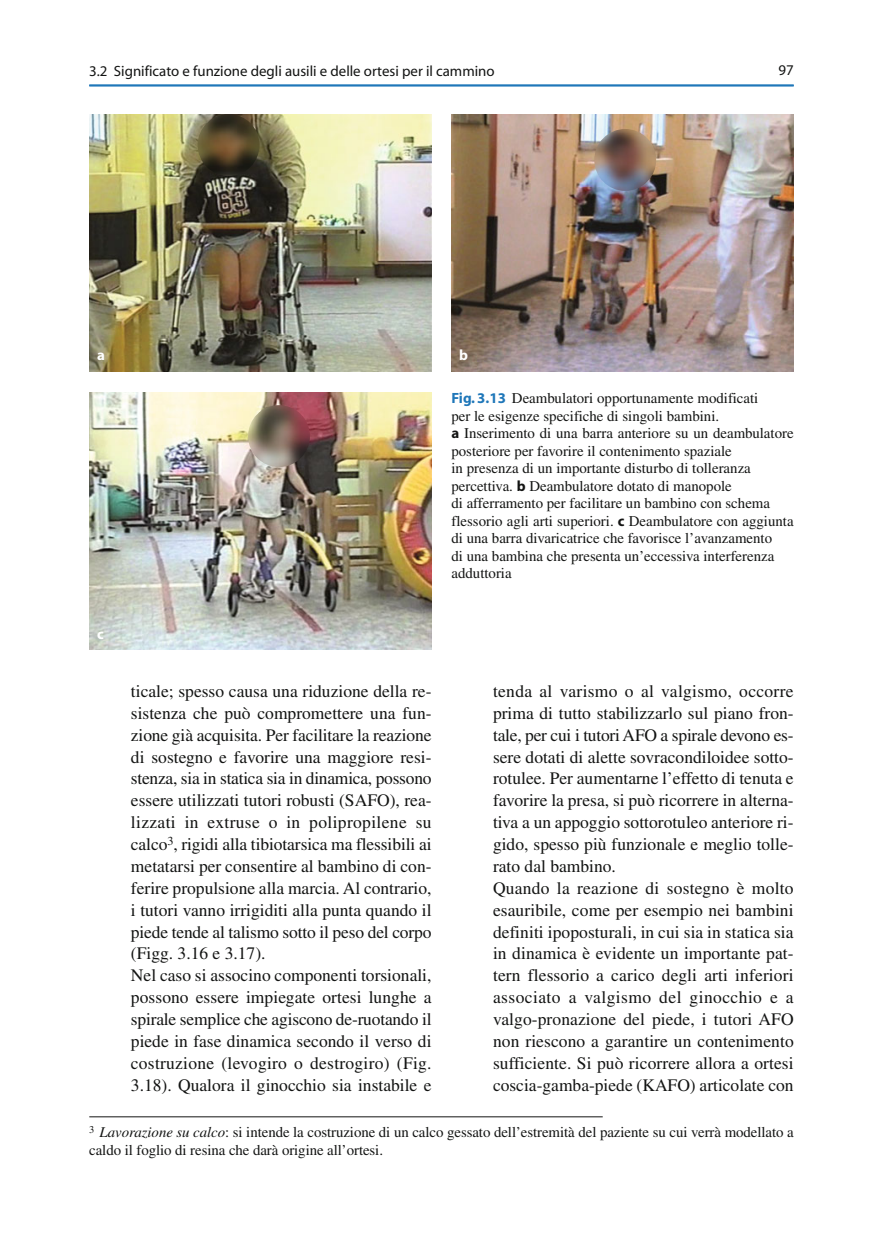
<style>
.page{position:relative;width:883px;height:1260px;background:#fff}
.page>*{position:absolute;margin:0;border:0;box-sizing:border-box;transform-origin:0 0}
.t1{font:17.5px/21.9px "Times LT Std";color:#131413}
.t2{font:14.88px/17.5px "Times LT Std";color:#131413}
.t3{font:14.88px "Myriad";color:#131413}
.t4{font:700 14.88px "Myriad";color:#fff}
.t5{font:14.88px "Myriad Pro";color:#131413}
.s1{font-family:"Myriad";font-weight:700;color:#1f77b9}
.s2{font-family:"Myriad";font-weight:700}
.s3{font-style:italic}
</style>
<div class="page">
<img style="left:89px;top:114px;width:343px;height:257px">
<img style="left:89px;top:393px;width:343px;height:257px">
<img style="left:451px;top:114px;width:343px;height:257px">
<hr style="left:89px;top:1116px;width:514px;height:1px;background:#131413">
<hr style="left:89px;top:85px;width:705px;height:1px;background:#1f77b9">
<img style="left:198px;top:114px;width:62px;height:62px;border-radius:50%">
<img style="left:594px;top:129px;width:62px;height:62px;border-radius:50%">
<img style="left:248px;top:405px;width:62px;height:62px;border-radius:50%">
<p class="t3" style="left:89px;top:65px;width:407px">3.2 Significato e funzione degli ausili e delle ortesi per il cammino</p>
<p class="t5" style="left:778px;top:65px;width:17px">97</p>
<p class="t4" style="left:97px;top:350px;width:9px">a</p>
<p class="t4" style="left:97px;top:629px;width:8px">c</p>
<p class="t4" style="left:459px;top:350px;width:10px">b</p>
<p class="t2" style="left:451px;top:391px;width:344px"><span class="s1">Fig. 3.13</span> Deambulatori opportunamente modificati<br>per le esigenze specifiche di singoli bambini.<br><span class="s2">a</span> Inserimento di una barra anteriore su un deambulatore posteriore per favorire il contenimento spaziale<br>in presenza di un importante disturbo di tolleranza percettiva. <span class="s2">b</span> Deambulatore dotato di manopole<br>di afferramento per facilitare un bambino con schema flessorio agli arti superiori. <span class="s2">c</span> Deambulatore con aggiunta di una barra divaricatrice che favorisce l’avanzamento<br>di una bambina che presenta un’eccessiva interferenza adduttoria</p>
<p class="t1" style="left:131px;top:682px;width:302px">ticale; spesso causa una riduzione della re&shy;sistenza che può compromettere una fun&shy;zione già acquisita. Per facilitare la reazione di sostegno e favorire una maggiore resi&shy;stenza, sia in statica sia in dinamica, possono essere utilizzati tutori robusti (SAFO), rea&shy;lizzati in extruse o in polipropilene su calco<sup>3</sup>, rigidi alla tibiotarsica ma flessibili ai metatarsi per consentire al bambino di con&shy;ferire propulsione alla marcia. Al contrario, i tutori vanno irrigiditi alla punta quando il piede tende al talismo sotto il peso del corpo (Figg. 3.16 e 3.17).<br>Nel caso si associno componenti torsionali, possono essere impiegate ortesi lunghe a spirale semplice che agiscono de-ruotando il piede in fase dinamica secondo il verso di costruzione (levogiro o destrogiro) (Fig.<br>3.18). Qualora il ginocchio sia instabile e</p>
<p class="t1" style="left:493px;top:682px;width:302px">tenda al varismo o al valgismo, occorre prima di tutto stabilizzarlo sul piano fron&shy;tale, per cui i tutori AFO a spirale devono es&shy;sere dotati di alette sovracondiloidee sotto&shy;rotulee. Per aumentarne l’effetto di tenuta e favorire la presa, si può ricorrere in alterna&shy;tiva a un appoggio sottorotuleo anteriore ri&shy;gido, spesso più funzionale e meglio tolle&shy;rato dal bambino.<br>Quando la reazione di sostegno è molto esauribile, come per esempio nei bambini definiti ipoposturali, in cui sia in statica sia in dinamica è evidente un importante pat&shy;tern flessorio a carico degli arti inferiori associato a valgismo del ginocchio e a valgo-pronazione del piede, i tutori AFO non riescono a garantire un contenimento sufficiente. Si può ricorrere allora a ortesi coscia-gamba-piede (KAFO) articolate con</p>
<p class="t2" style="left:89px;top:1125px;width:706px"><sup>3</sup> <span class="s3">Lavorazione su calco</span>: si intende la costruzione di un calco gessato dell’estremità del paziente su cui verrà modellato a caldo il foglio di resina che darà origine all’ortesi.</p>
</div>
